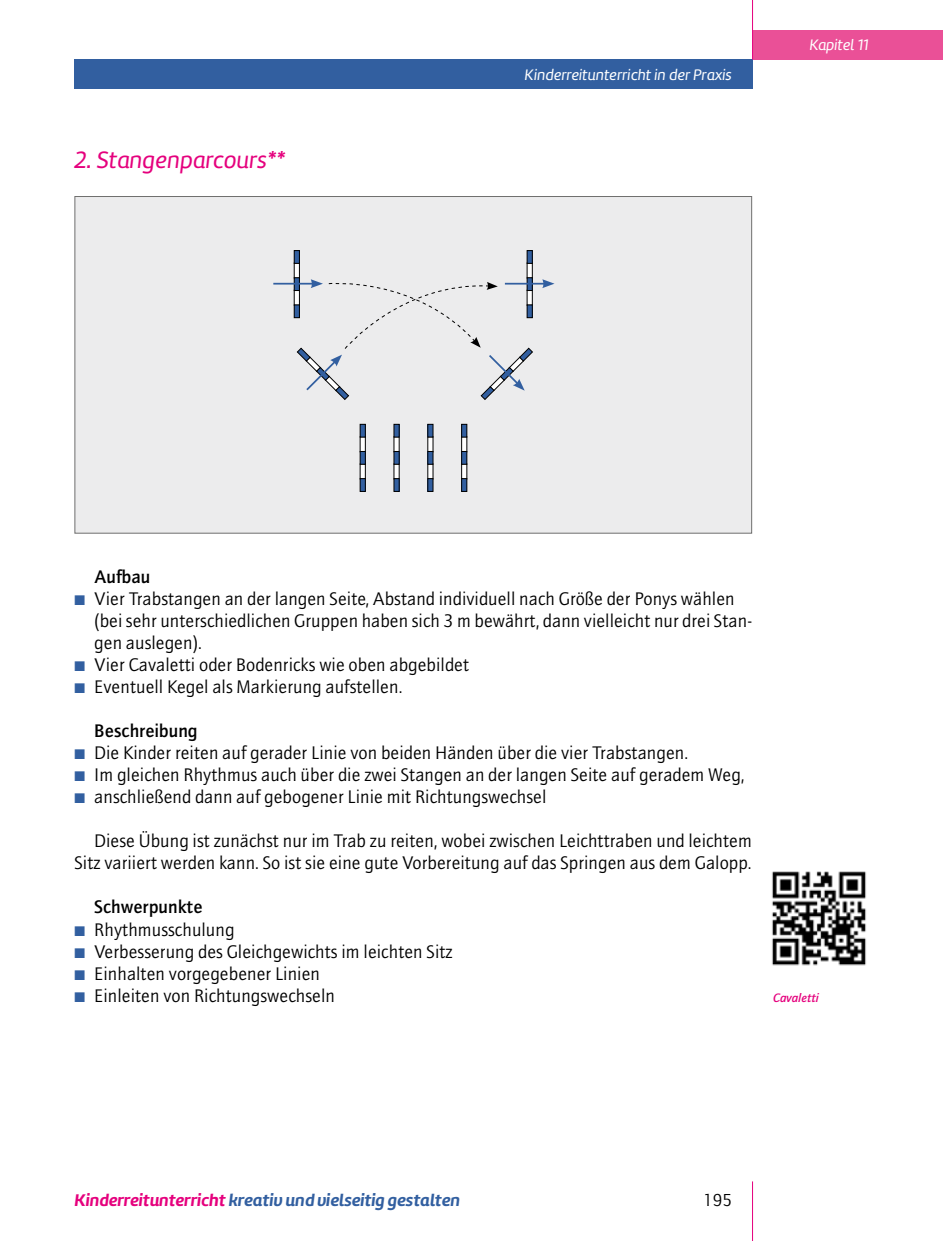
<style>
.page{position:relative;width:943px;height:1241px;background:#fff}
.page>*{position:absolute;margin:0;border:0;box-sizing:border-box;transform-origin:0 0}
.t1{font:24.5px "Amelia Basic Italic";color:#e5007d}
.t2{font:18.38px/22.1px "AT Quay Sans";color:#000}
.t3{font:500 18.38px "AT Quay Sans";color:#000}
.t4{font:italic 17.5px "Amelia Basic Bold";color:#325fa0}
.t5{font:17.5px "AT Quay Sans";color:#000}
.t6{font:15.75px "Amelia Basic Italic";color:#fff}
.t7{font:italic 500 12.25px "AT Quay Sans";color:#e5007d}
.s1{color:#325fa0}
.s2{color:#e5007d}
</style>
<div class="page">
<hr style="left:752px;top:1181px;width:1px;height:59px;background:#e5007d">
<div style="left:74px;top:60px;width:678px;height:29px;background:#325fa0"></div>
<div style="left:753px;top:30px;width:190px;height:30px;background:#ea5097"></div>
<hr style="left:752px;top:0;width:1px;height:60px;background:#e5007d">
<div style="left:74px;top:196px;width:678px;height:337px;background:#ececed;border:1px solid #6f6f6e"></div>
<div style="left:294px;top:263px;width:5px;height:15px;background:#fff"></div>
<div style="left:294px;top:262px;width:6px;height:16px;border:1px solid #000"></div>
<div style="left:294px;top:250px;width:5px;height:13px;background:#325fa0"></div>
<div style="left:294px;top:250px;width:6px;height:14px;border:1px solid #000"></div>
<div style="left:294px;top:277px;width:6px;height:14px;border:1px solid #000"></div>
<div style="left:294px;top:304px;width:6px;height:14px;border:1px solid #000"></div>
<div style="left:527px;top:263px;width:5px;height:15px;background:#fff"></div>
<div style="left:527px;top:250px;width:5px;height:13px;background:#325fa0"></div>
<div style="left:526px;top:250px;width:6px;height:14px;border:1px solid #000"></div>
<hr style="left:505px;top:283px;width:40px;height:1px;background:#325fa0">
<svg style="left:542px;top:279px;width:12px;height:9px"></svg>
<hr style="left:273px;top:283px;width:40px;height:1px;background:#325fa0">
<div style="left:360px;top:464px;width:5px;height:15px;background:#fff"></div>
<div style="left:360px;top:463px;width:6px;height:16px;border:1px solid #000"></div>
<div style="left:360px;top:436px;width:5px;height:16px;background:#fff"></div>
<div style="left:360px;top:436px;width:6px;height:16px;border:1px solid #000"></div>
<div style="left:360px;top:424px;width:5px;height:13px;background:#325fa0"></div>
<div style="left:360px;top:424px;width:6px;height:13px;border:1px solid #000"></div>
<div style="left:360px;top:451px;width:5px;height:13px;background:#325fa0"></div>
<div style="left:360px;top:451px;width:6px;height:13px;border:1px solid #000"></div>
<div style="left:360px;top:478px;width:5px;height:13px;background:#325fa0"></div>
<div style="left:360px;top:478px;width:6px;height:13px;border:1px solid #000"></div>
<div style="left:428px;top:464px;width:5px;height:15px;background:#fff"></div>
<div style="left:428px;top:436px;width:5px;height:16px;background:#fff"></div>
<div style="left:428px;top:424px;width:5px;height:13px;background:#325fa0"></div>
<div style="left:427px;top:424px;width:6px;height:13px;border:1px solid #000"></div>
<div style="left:428px;top:451px;width:5px;height:13px;background:#325fa0"></div>
<div style="left:427px;top:451px;width:6px;height:13px;border:1px solid #000"></div>
<div style="left:428px;top:478px;width:5px;height:13px;background:#325fa0"></div>
<div style="left:427px;top:478px;width:6px;height:13px;border:1px solid #000"></div>
<div style="left:394px;top:464px;width:5px;height:15px;background:#fff"></div>
<div style="left:394px;top:436px;width:5px;height:16px;background:#fff"></div>
<div style="left:394px;top:424px;width:5px;height:13px;background:#325fa0"></div>
<div style="left:394px;top:451px;width:5px;height:13px;background:#325fa0"></div>
<div style="left:394px;top:478px;width:5px;height:13px;background:#325fa0"></div>
<div style="left:461px;top:464px;width:6px;height:15px;background:#fff"></div>
<div style="left:461px;top:463px;width:6px;height:16px;border:1px solid #000"></div>
<div style="left:461px;top:436px;width:6px;height:16px;background:#fff"></div>
<div style="left:461px;top:436px;width:6px;height:16px;border:1px solid #000"></div>
<div style="left:461px;top:424px;width:6px;height:13px;background:#325fa0"></div>
<div style="left:461px;top:424px;width:6px;height:13px;border:1px solid #000"></div>
<div style="left:461px;top:451px;width:6px;height:13px;background:#325fa0"></div>
<div style="left:461px;top:451px;width:6px;height:13px;border:1px solid #000"></div>
<div style="left:461px;top:478px;width:6px;height:13px;background:#325fa0"></div>
<div style="left:461px;top:478px;width:6px;height:13px;border:1px solid #000"></div>
<svg style="left:296px;top:276px;width:237px;height:124px"></svg>
<img style="left:772px;top:871px;width:94px;height:95px">
<h1 class="t1" style="left:74px;top:145px;width:213px">2. Stangenparcours**</h1>
<p class="t6" style="left:524px;top:65px;width:209px">Kinderreitunterricht in der Praxis</p>
<p class="t6" style="left:809px;top:35px;width:60px">Kapitel 11</p>
<p class="t3" style="left:94px;top:565px;width:58px">Aufbau</p>
<p class="t2" style="left:94px;top:587px;width:659px;text-indent:-20px"><span class="s1">■</span> Vier Trabstangen an der langen Seite, Abstand individuell nach Größe der Ponys wählen (bei sehr unterschiedlichen Gruppen haben sich 3 m bewährt, dann vielleicht nur drei Stan&shy;gen auslegen).</p>
<p class="t2" style="left:74px;top:653px;width:396px"><span class="s1">■</span> Vier Cavaletti oder Bodenricks wie oben abgebildet</p>
<p class="t2" style="left:74px;top:675px;width:329px"><span class="s1">■</span> Eventuell Kegel als Markierung aufstellen.</p>
<p class="t3" style="left:94px;top:719px;width:105px">Beschreibung</p>
<p class="t2" style="left:74px;top:741px;width:615px"><span class="s1">■</span> Die Kinder reiten auf gerader Linie von beiden Händen über die vier Trabstangen.</p>
<p class="t2" style="left:74px;top:763px;width:671px"><span class="s1">■</span> Im gleichen Rhythmus auch über die zwei Stangen an der langen Seite auf geradem Weg,</p>
<p class="t2" style="left:74px;top:785px;width:473px"><span class="s1">■</span> anschließend dann auf gebogener Linie mit Richtungswechsel</p>
<p class="t2" style="left:74px;top:829px;width:679px;text-align:right">Diese Übung ist zunächst nur im Trab zu reiten, wobei zwischen Leichttraben und leichtem<br>Sitz variiert werden kann. So ist sie eine gute Vorbereitung auf das Springen aus dem Galopp.</p>
<p class="t3" style="left:94px;top:896px;width:110px">Schwerpunkte</p>
<p class="t2" style="left:74px;top:917px;width:162px"><span class="s1">■</span> Rhythmusschulung</p>
<p class="t2" style="left:74px;top:940px;width:380px"><span class="s1">■</span> Verbesserung des Gleichgewichts im leichten Sitz</p>
<p class="t2" style="left:74px;top:962px;width:247px"><span class="s1">■</span> Einhalten vorgegebener Linien</p>
<p class="t2" style="left:74px;top:984px;width:262px"><span class="s1">■</span> Einleiten von Richtungswechseln</p>
<p class="t7" style="left:773px;top:990px;width:47px">Cavaletti</p>
<p class="t4" style="left:74px;top:1189px;width:387px"><span class="s2">Kinderreitunterricht</span> kreativ und vielseitig gestalten</p>
<p class="t5" style="left:703px;top:1189px;width:31px">195</p>
</div>
